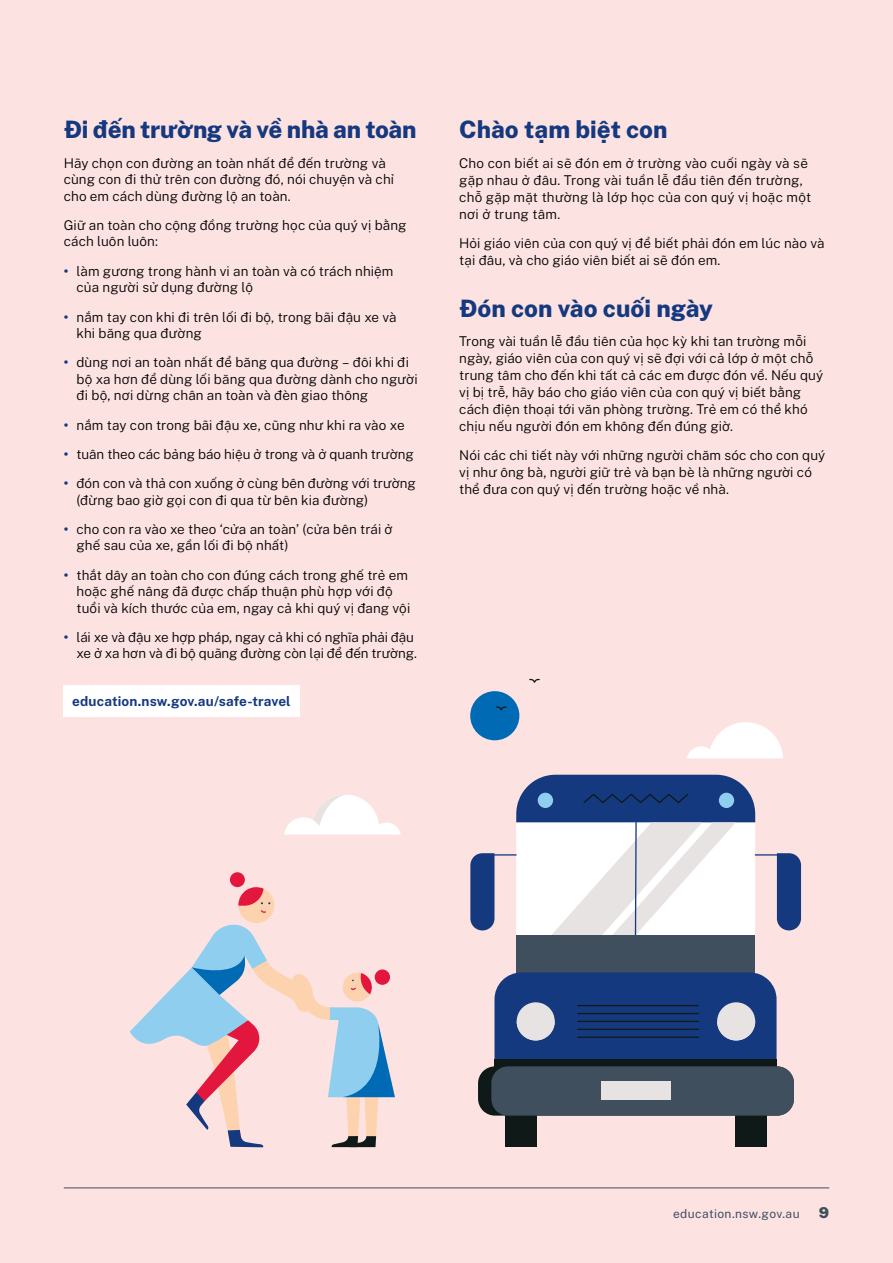
<style>
.page{position:relative;width:893px;height:1263px;background:#fde2e2}
.page>*{position:absolute;margin:0;border:0;box-sizing:border-box;transform-origin:0 0}
._03_Heading_3{font:800 24px "Public Sans";letter-spacing:-.005em;color:#15397f}
.t1{font:900 15px "Public Sans";color:#3f4f5e}
._04_Body{font:300 13.5px/16.8px "Public Sans";letter-spacing:.01em;color:#000}
._05_Body_Bullets{font:300 13.5px/16.5px "Public Sans";letter-spacing:.005em;color:#000}
._04_Body-2{font:700 13.5px "Public Sans";letter-spacing:.01em;color:#15397f}
.t2{font:12px "Public Sans";letter-spacing:.035em;color:#3f4f5e}
.s1{font-weight:700;color:#15397f}
</style>
<div class="page">
<div style="left:64px;top:685px;width:236px;height:32px;background:#fff"></div>
<svg style="left:284px;top:795px;width:117px;height:39px"></svg>
<svg style="left:687px;top:722px;width:96px;height:36px"></svg>
<div style="left:470px;top:691px;width:49px;height:49px;background:#006ab5;border-radius:50%"></div>
<svg style="left:495px;top:678px;width:45px;height:34px"></svg>
<div style="left:516px;top:935px;width:239px;height:55px;background:#3f4f5e"></div>
<svg style="left:470px;top:775px;width:331px;height:160px"></svg>
<div style="left:505px;top:1115px;width:31px;height:32px;background:#0f1a18"></div>
<div style="left:735px;top:1115px;width:32px;height:32px;background:#0f1a18"></div>
<svg style="left:478px;top:972px;width:316px;height:143px;background:#3f547a"></svg>
<div style="left:601px;top:1081px;width:70px;height:19px;background:#e7e3e2"></div>
<div style="left:230px;top:872px;width:15px;height:15px;background:#e3173e;border-radius:50%"></div>
<svg style="left:130px;top:887px;width:265px;height:260px"></svg>
<hr style="left:64px;top:1188px;width:765px;height:1px;background:#3f4f5e">
<h3 class="_03_Heading_3" style="left:64px;top:114px;width:354px">Đi đến trường và về nhà an toàn</h3>
<p class="_04_Body" style="left:64px;top:154px;width:332px">Hãy chọn con đường an toàn nhất để đến trường và cùng con đi thử trên con đường đó, nói chuyện và chỉ cho em cách dùng đường lộ an toàn.</p>
<p class="_04_Body" style="left:64px;top:216px;width:344px">Giữ an toàn cho cộng đồng trường học của quý vị bằng cách luôn luôn:</p>
<p class="_05_Body_Bullets" style="left:77px;top:262px;width:318px;text-indent:-13px"><span class="s1">•</span> làm gương trong hành vi an toàn và có trách nhiệm của người sử dụng đường lộ</p>
<p class="_05_Body_Bullets" style="left:77px;top:308px;width:322px;text-indent:-13px"><span class="s1">•</span> nắm tay con khi đi trên lối đi bộ, trong bãi đậu xe và khi băng qua đường</p>
<p class="_05_Body_Bullets" style="left:77px;top:354px;width:343px;text-indent:-13px"><span class="s1">•</span> dùng nơi an toàn nhất để băng qua đường – đôi khi đi bộ xa hơn để dùng lối băng qua đường dành cho người đi bộ, nơi dừng chân an toàn và đèn giao thông</p>
<p class="_05_Body_Bullets" style="left:64px;top:416px;width:342px"><span class="s1">•</span> nắm tay con trong bãi đậu xe, cũng như khi ra vào xe</p>
<p class="_05_Body_Bullets" style="left:64px;top:445px;width:352px"><span class="s1">•</span> tuân theo các bảng báo hiệu ở trong và ở quanh trường</p>
<p class="_05_Body_Bullets" style="left:77px;top:474px;width:341px;text-indent:-13px"><span class="s1">•</span> đón con và thả con xuống ở cùng bên đường với trường (đừng bao giờ gọi con đi qua từ bên kia đường)</p>
<p class="_05_Body_Bullets" style="left:77px;top:520px;width:318px;text-indent:-13px"><span class="s1">•</span> cho con ra vào xe theo ‘cửa an toàn’ (cửa bên trái ở ghế sau của xe, gần lối đi bộ nhất)</p>
<p class="_05_Body_Bullets" style="left:77px;top:566px;width:335px;text-indent:-13px"><span class="s1">•</span> thắt dây an toàn cho con đúng cách trong ghế trẻ em hoặc ghế nâng đã được chấp thuận phù hợp với độ tuổi và kích thước của em, ngay cả khi quý vị đang vội</p>
<p class="_05_Body_Bullets" style="left:64px;top:628px;width:355px;text-align:right"><span class="s1">•</span> lái xe và đậu xe hợp pháp, ngay cả khi có nghĩa phải đậu xe ở xa hơn và đi bộ quãng đường còn lại để đến trường.</p>
<p class="_04_Body-2" style="left:72px;top:692px;width:220px">education.nsw.gov.au/safe-travel</p>
<h3 class="_03_Heading_3" style="left:459px;top:114px;width:210px">Chào tạm biệt con</h3>
<p class="_04_Body" style="left:459px;top:154px;width:353px">Cho con biết ai sẽ đón em ở trường vào cuối ngày và sẽ gặp nhau ở đâu. Trong vài tuần lễ đầu tiên đến trường, chỗ gặp mặt thường là lớp học của con quý vị hoặc một nơi ở trung tâm.</p>
<p class="_04_Body" style="left:459px;top:235px;width:367px">Hỏi giáo viên của con quý vị để biết phải đón em lúc nào và tại đâu, và cho giáo viên biết ai sẽ đón em.</p>
<h3 class="_03_Heading_3" style="left:459px;top:292px;width:255px">Đón con vào cuối ngày</h3>
<p class="_04_Body" style="left:459px;top:332px;width:365px">Trong vài tuần lễ đầu tiên của học kỳ khi tan trường mỗi ngày, giáo viên của con quý vị sẽ đợi với cả lớp ở một chỗ trung tâm cho đến khi tất cả các em được đón về. Nếu quý vị bị trễ, hãy báo cho giáo viên của con quý vị biết bằng cách điện thoại tới văn phòng trường. Trẻ em có thể khó chịu nếu người đón em không đến đúng giờ.</p>
<p class="_04_Body" style="left:459px;top:446px;width:368px">Nói các chi tiết này với những người chăm sóc cho con quý vị như ông bà, người giữ trẻ và bạn bè là những người có thể đưa con quý vị đến trường hoặc về nhà.</p>
<p class="t2" style="left:673px;top:1205px;width:128px">education.nsw.gov.au</p>
<p class="t1" style="left:819px;top:1202px;width:12px">9</p>
</div>
